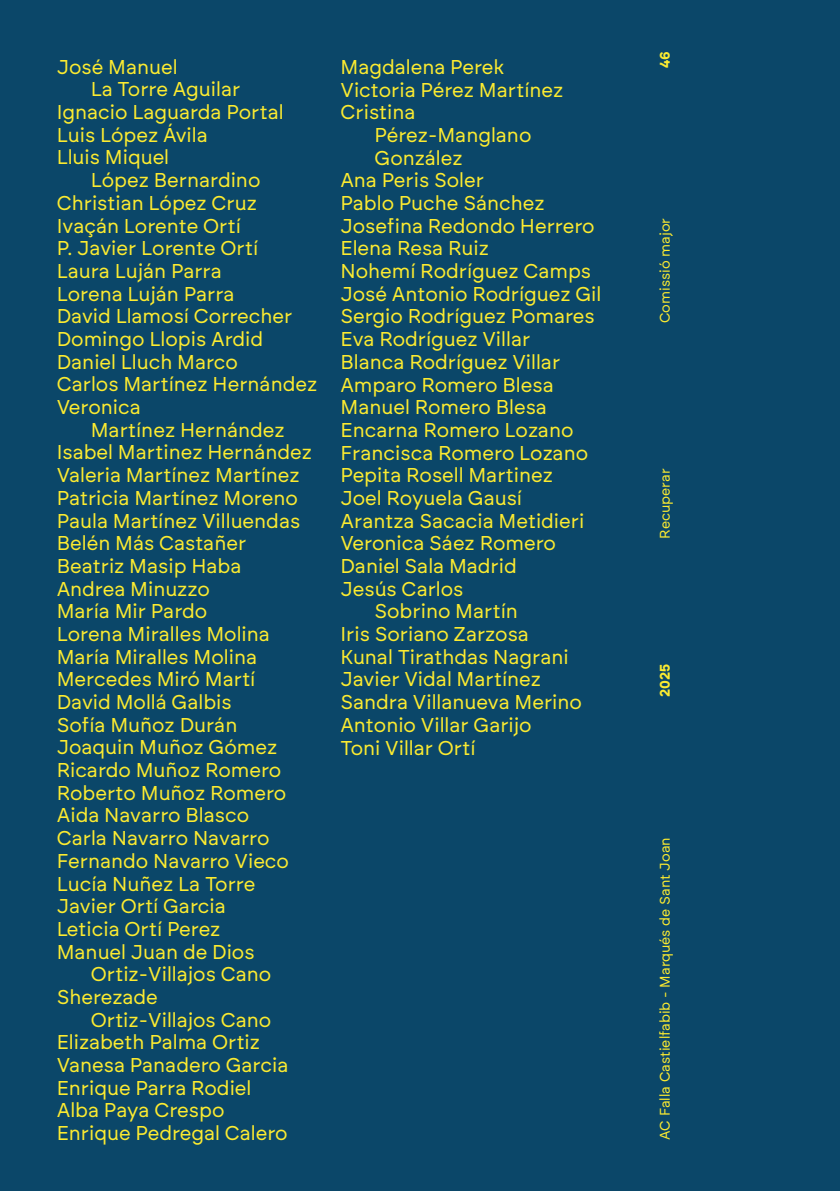
<style>
.page{position:relative;width:840px;height:1191px;background:#fff}
.page>*{position:absolute;margin:0;border:0;box-sizing:border-box;transform-origin:0 0}
.t1{font:20px "Brockmann";color:#fceb30}
.t2{font:14px "Brockmann";color:#fceb30}
.t3{font:700 14px "Brockmann";color:#fceb30}
</style>
<div class="page">
<div style="left:0;top:0;width:839px;height:1191px;background:#0b4769"></div>
<p class="t1" style="left:57px;top:54px;width:122px">José Manuel</p>
<p class="t1" style="left:91px;top:77px;width:151px">La Torre Aguilar</p>
<p class="t1" style="left:57px;top:100px;width:228px">Ignacio Laguarda Portal</p>
<p class="t1" style="left:57px;top:122px;width:152px">Luis López Ávila</p>
<p class="t1" style="left:57px;top:145px;width:114px">Lluis Miquel</p>
<p class="t1" style="left:91px;top:168px;width:171px">López Bernardino</p>
<p class="t1" style="left:57px;top:190px;width:202px">Christian López Cruz</p>
<p class="t1" style="left:57px;top:213px;width:185px">Ivaçán Lorente Ortí</p>
<p class="t1" style="left:57px;top:236px;width:203px">P. Javier Lorente Ortí</p>
<p class="t1" style="left:57px;top:258px;width:166px">Laura Luján Parra</p>
<p class="t1" style="left:57px;top:281px;width:179px">Lorena Luján Parra</p>
<p class="t1" style="left:57px;top:304px;width:237px">David Llamosí Correcher</p>
<p class="t1" style="left:57px;top:326px;width:208px">Domingo Llopis Ardid</p>
<p class="t1" style="left:57px;top:349px;width:183px">Daniel Lluch Marco</p>
<p class="t1" style="left:57px;top:372px;width:262px">Carlos Martínez Hernández</p>
<p class="t1" style="left:57px;top:394px;width:85px">Veronica</p>
<p class="t1" style="left:91px;top:417px;width:195px">Martínez Hernández</p>
<p class="t1" style="left:57px;top:440px;width:257px">Isabel Martinez Hernández</p>
<p class="t1" style="left:57px;top:462px;width:244px">Valeria Martínez Martínez</p>
<p class="t1" style="left:57px;top:485px;width:242px">Patricia Martínez Moreno</p>
<p class="t1" style="left:57px;top:508px;width:245px">Paula Martínez Villuendas</p>
<p class="t1" style="left:57px;top:530px;width:191px">Belén Más Castañer</p>
<p class="t1" style="left:57px;top:553px;width:186px">Beatriz Masip Haba</p>
<p class="t1" style="left:57px;top:576px;width:155px">Andrea Minuzzo</p>
<p class="t1" style="left:57px;top:598px;width:152px">María Mir Pardo</p>
<p class="t1" style="left:57px;top:621px;width:214px">Lorena Miralles Molina</p>
<p class="t1" style="left:57px;top:644px;width:202px">María Miralles Molina</p>
<p class="t1" style="left:57px;top:667px;width:200px">Mercedes Miró Martí</p>
<p class="t1" style="left:57px;top:689px;width:176px">David Mollá Galbis</p>
<p class="t1" style="left:57px;top:712px;width:182px">Sofía Muñoz Durán</p>
<p class="t1" style="left:57px;top:735px;width:222px">Joaquin Muñoz Gómez</p>
<p class="t1" style="left:57px;top:757px;width:226px">Ricardo Muñoz Romero</p>
<p class="t1" style="left:57px;top:780px;width:231px">Roberto Muñoz Romero</p>
<p class="t1" style="left:57px;top:803px;width:194px">Aida Navarro Blasco</p>
<p class="t1" style="left:57px;top:825px;width:214px">Carla Navarro Navarro</p>
<p class="t1" style="left:57px;top:848px;width:234px">Fernando Navarro Vieco</p>
<p class="t1" style="left:57px;top:871px;width:200px">Lucía Nuñez La Torre</p>
<p class="t1" style="left:57px;top:893px;width:170px">Javier Ortí Garcia</p>
<p class="t1" style="left:57px;top:916px;width:165px">Leticia Ortí Perez</p>
<p class="t1" style="left:57px;top:939px;width:199px">Manuel Juan de Dios</p>
<p class="t1" style="left:91px;top:961px;width:182px">Ortiz-Villajos Cano</p>
<p class="t1" style="left:57px;top:984px;width:103px">Sherezade</p>
<p class="t1" style="left:91px;top:1007px;width:182px">Ortiz-Villajos Cano</p>
<p class="t1" style="left:57px;top:1029px;width:205px">Elizabeth Palma Ortiz</p>
<p class="t1" style="left:57px;top:1052px;width:233px">Vanesa Panadero Garcia</p>
<p class="t1" style="left:57px;top:1075px;width:196px">Enrique Parra Rodiel</p>
<p class="t1" style="left:57px;top:1097px;width:169px">Alba Paya Crespo</p>
<p class="t1" style="left:57px;top:1120px;width:232px">Enrique Pedregal Calero</p>
<p class="t1" style="left:340px;top:54px;width:165px">Magdalena Perek</p>
<p class="t1" style="left:340px;top:77px;width:224px">Victoria Pérez Martínez</p>
<p class="t1" style="left:340px;top:100px;width:76px">Cristina</p>
<p class="t1" style="left:374px;top:122px;width:158px">Pérez-Manglano</p>
<p class="t1" style="left:374px;top:145px;width:90px">González</p>
<p class="t1" style="left:340px;top:168px;width:145px">Ana Peris Soler</p>
<p class="t1" style="left:340px;top:190px;width:205px">Pablo Puche Sánchez</p>
<p class="t1" style="left:340px;top:213px;width:255px">Josefina Redondo Herrero</p>
<p class="t1" style="left:340px;top:236px;width:150px">Elena Resa Ruiz</p>
<p class="t1" style="left:340px;top:258px;width:252px">Nohemí Rodríguez Camps</p>
<p class="t1" style="left:340px;top:281px;width:262px">José Antonio Rodríguez Gil</p>
<p class="t1" style="left:340px;top:304px;width:256px">Sergio Rodríguez Pomares</p>
<p class="t1" style="left:340px;top:326px;width:191px">Eva Rodríguez Villar</p>
<p class="t1" style="left:340px;top:349px;width:221px">Blanca Rodríguez Villar</p>
<p class="t1" style="left:340px;top:372px;width:215px">Amparo Romero Blesa</p>
<p class="t1" style="left:340px;top:395px;width:208px">Manuel Romero Blesa</p>
<p class="t1" style="left:340px;top:417px;width:234px">Encarna Romero Lozano</p>
<p class="t1" style="left:340px;top:440px;width:249px">Francisca Romero Lozano</p>
<p class="t1" style="left:340px;top:463px;width:214px">Pepita Rosell Martinez</p>
<p class="t1" style="left:340px;top:485px;width:183px">Joel Royuela Gausí</p>
<p class="t1" style="left:340px;top:508px;width:245px">Arantza Sacacia Metidieri</p>
<p class="t1" style="left:340px;top:531px;width:217px">Veronica Sáez Romero</p>
<p class="t1" style="left:340px;top:553px;width:178px">Daniel Sala Madrid</p>
<p class="t1" style="left:340px;top:576px;width:124px">Jesús Carlos</p>
<p class="t1" style="left:374px;top:599px;width:145px">Sobrino Martín</p>
<p class="t1" style="left:340px;top:621px;width:190px">Iris Soriano Zarzosa</p>
<p class="t1" style="left:340px;top:644px;width:230px">Kunal Tirathdas Nagrani</p>
<p class="t1" style="left:340px;top:667px;width:202px">Javier Vidal Martínez</p>
<p class="t1" style="left:340px;top:689px;width:243px">Sandra Villanueva Merino</p>
<p class="t1" style="left:340px;top:712px;width:193px">Antonio Villar Garijo</p>
<p class="t1" style="left:340px;top:735px;width:136px">Toni Villar Ortí</p>
<p class="t3" style="left:655px;top:68px;width:18px;rotate:-90deg">46</p>
<p class="t2" style="left:655px;top:323px;width:107px;rotate:-90deg">Comissió major</p>
<p class="t2" style="left:655px;top:539px;width:72px;rotate:-90deg">Recuperar</p>
<p class="t3" style="left:655px;top:697px;width:35px;rotate:-90deg">2025</p>
<p class="t2" style="left:655px;top:1140px;width:304px;rotate:-90deg">AC Falla Castielfabib - Marqués de Sant Joan</p>
</div>
